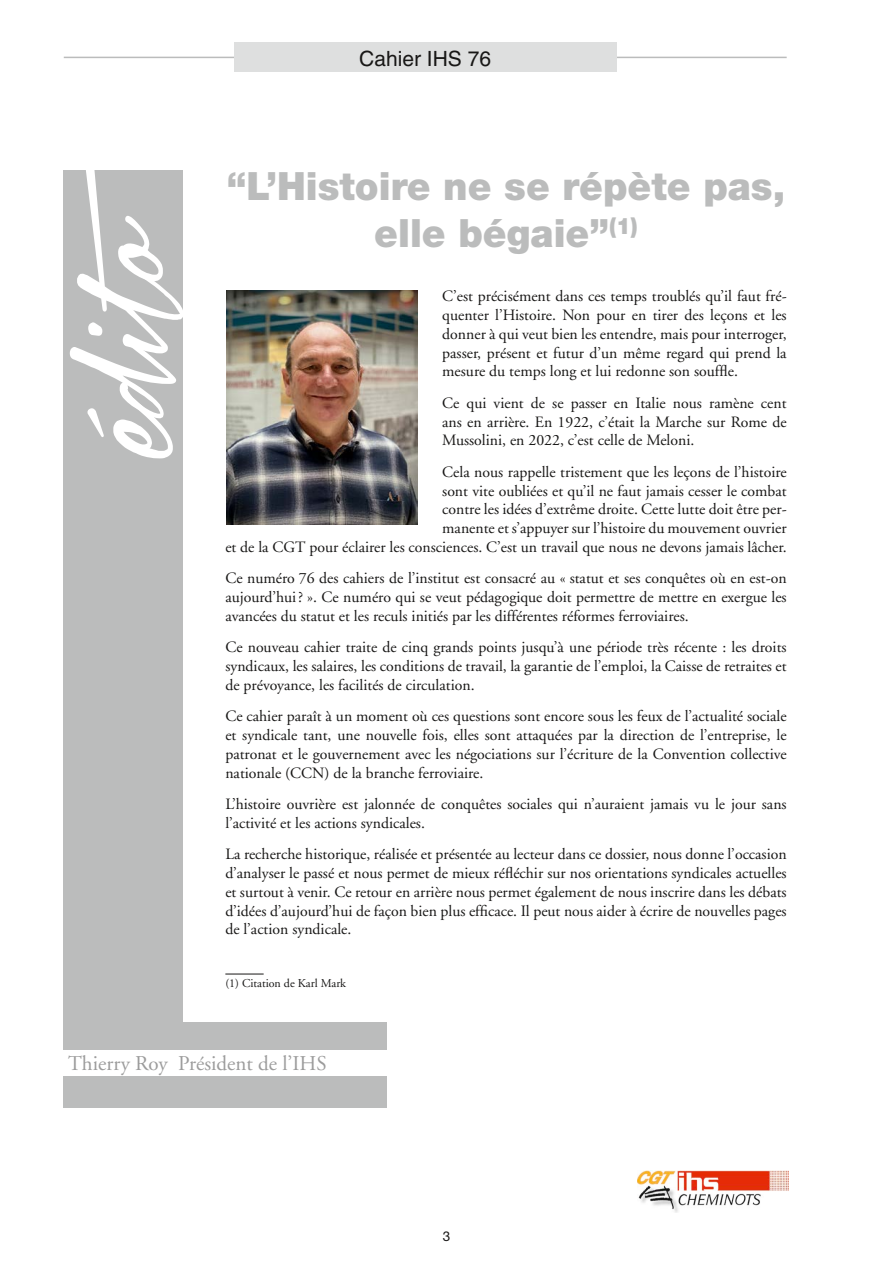
<style>
.page{position:relative;width:893px;height:1263px;background:#fff}
.page>*{position:absolute;margin:0;border:0;box-sizing:border-box;transform-origin:0 0}
.t1{font:177px "Xtreem Medium PERSONALUSE";color:#fff;scale:1.38 1}
.t2{font:900 39px/46.8px "Helvetica Neue";color:#bbbcbc;text-align:center}
.t3{font:21px "Adobe Garamond";color:#9c9c9c}
.t4{font:21px "Helvetica";color:#181716}
.t5{font:15.75px/18.8px "Adobe Garamond";color:#181716;text-align:justify}
.t6{font:13.5px "Helvetica Neue";color:#181716}
.t7{font:12px "Adobe Garamond";color:#181716}
</style>
<div class="page">
<hr style="left:64px;top:57px;width:723px;height:1px;background:#bbbcbc">
<div style="left:234px;top:43px;width:383px;height:29px;background:#dedfdf"></div>
<div style="left:64px;top:170px;width:119px;height:853px;background:#bbbcbc"></div>
<div style="left:64px;top:1023px;width:323px;height:85px;background:#bbbcbc"></div>
<div style="left:64px;top:1050px;width:323px;height:26px;background:#fff"></div>
<hr style="left:225px;top:974px;width:39px;height:1px;background:#181716">
<img style="left:226px;top:291px;width:192px;height:233px">
<img style="left:637px;top:1170px;width:151px;height:42px">
<h1 class="t1" style="left:0;top:444px;width:222px;rotate:-90deg">édito</h1>
<h3 class="t4" style="left:359px;top:46px;width:133px">Cahier IHS 76</h3>
<h2 class="t2" style="left:227px;top:163px;width:560px">“L’Histoire ne se répète pas, elle bégaie”<sup>(1)</sup></h2>
<p class="t5" style="left:442px;top:287px;width:346px">C’est précisément dans ces temps troublés qu’il faut fré&shy;quenter l’Histoire. Non pour en tirer des leçons et les donner à qui veut bien les entendre, mais pour interroger, passer, présent et futur d’un même regard qui prend la mesure du temps long et lui redonne son souffle.</p>
<p class="t5" style="left:442px;top:394px;width:346px">Ce qui vient de se passer en Italie nous ramène cent ans en arrière. En 1922, c’était la Marche sur Rome de Mussolini, en 2022, c’est celle de Meloni.</p>
<p class="t5" style="left:225px;top:463px;width:563px;text-align:right">Cela nous rappelle tristement que les leçons de l’histoire<br>sont vite oubliées et qu’il ne faut jamais cesser le combat<br>contre les idées d’extrême droite. Cette lutte doit être per-<br>manente et s’appuyer sur l’histoire du mouvement ouvrier<br>et de la CGT pour éclairer les consciences. C’est un travail que nous ne devons jamais lâcher.</p>
<p class="t5" style="left:225px;top:569px;width:563px">Ce numéro 76 des cahiers de l’institut est consacré au « statut et ses conquêtes où en est-on aujourd’hui? ». Ce numéro qui se veut pédagogique doit permettre de mettre en exergue les avancées du statut et les reculs initiés par les différentes réformes ferroviaires.</p>
<p class="t5" style="left:225px;top:638px;width:563px">Ce nouveau cahier traite de cinq grands points jusqu’à une période très récente : les droits syndicaux, les salaires, les conditions de travail, la garantie de l’emploi, la Caisse de retraites et de prévoyance, les facilités de circulation.</p>
<p class="t5" style="left:225px;top:707px;width:563px">Ce cahier paraît à un moment où ces questions sont encore sous les feux de l’actualité sociale et syndicale tant, une nouvelle fois, elles sont attaquées par la direction de l’entreprise, le patronat et le gouvernement avec les négociations sur l’écriture de la Convention collective nationale (CCN) de la branche ferroviaire.</p>
<p class="t5" style="left:225px;top:795px;width:563px">L’histoire ouvrière est jalonnée de conquêtes sociales qui n’auraient jamais vu le jour sans l’activité et les actions syndicales.</p>
<p class="t5" style="left:225px;top:845px;width:563px">La recherche historique, réalisée et présentée au lecteur dans ce dossier, nous donne l’occasion d’analyser le passé et nous permet de mieux réfléchir sur nos orientations syndicales actuelles et surtout à venir. Ce retour en arrière nous permet également de nous inscrire dans les débats d’idées d’aujourd’hui de façon bien plus efficace. Il peut nous aider à écrire de nouvelles pages de l’action syndicale.</p>
<p class="t7" style="left:225px;top:977px;width:122px">(1) Citation de Karl Mark</p>
<h3 class="t3" style="left:68px;top:1052px;width:260px">Thierry Roy Président de l’IHS</h3>
<p class="t6" style="left:443px;top:1228px;width:9px">3</p>
</div>
